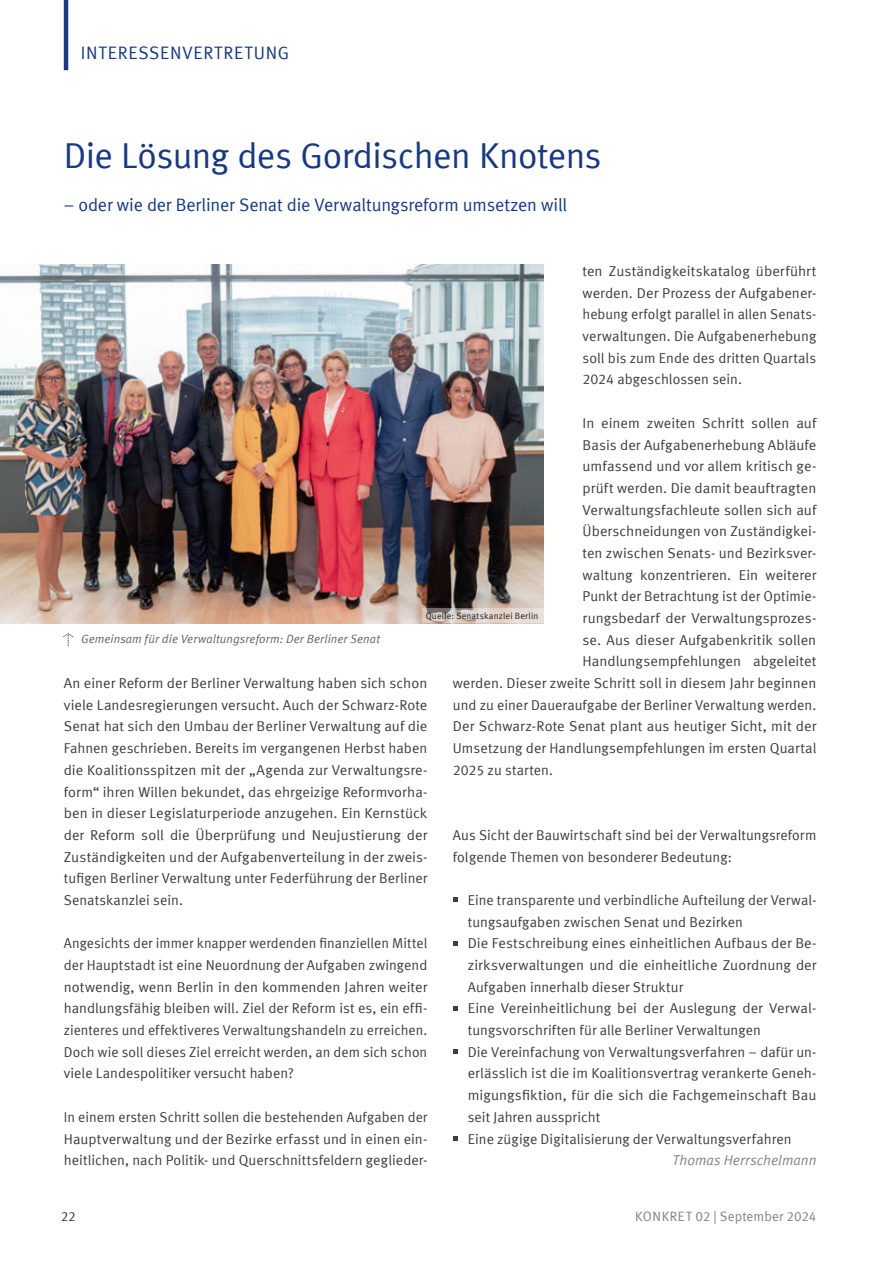
<style>
.page{position:relative;width:893px;height:1263px;background:#fff}
.page>*{position:absolute;margin:0;border:0;box-sizing:border-box;transform-origin:0 0}
.Fließtext{font:36px "Meta Normal LF";letter-spacing:-.015em;color:#153888}
.Fließtext-2{font:18px "Meta Normal LF";color:#153888}
.Fließtext-3{font:18px "Meta Normal LF";letter-spacing:.045em;color:#153888}
.Fließtext-4{font:14.25px/21.8px "Meta Normal LF";letter-spacing:.005em;color:#3e3e3f;text-align:justify}
.Fließtext-5{font:italic 14.25px "Meta Normal LF";letter-spacing:.005em;color:#808285}
.t1{font:13.5px "Meta Normal LF";letter-spacing:.01em;color:#808285}
.t2{font:13.5px "Meta Normal LF";color:#3e3e3f}
.Fließtext-6{font:italic 12px "Meta Normal LF";letter-spacing:.01em;color:#636366}
.Fließtext-7{font:9px "Meta Normal LF";letter-spacing:.02em;color:#231f20}
.s1{font-family:"Meta Normal Italic Expert";font-style:normal;color:#3e3e3f}
</style>
<div class="page">
<img style="left:0;top:265px;width:543px;height:358px">
<svg style="left:422px;top:608px;width:121px;height:15px;background:#d5cac2"></svg>
<svg style="left:453px;top:897px;width:4px;height:5px"></svg>
<svg style="left:453px;top:941px;width:4px;height:4px"></svg>
<svg style="left:453px;top:1006px;width:4px;height:4px"></svg>
<svg style="left:453px;top:1049px;width:4px;height:5px"></svg>
<svg style="left:453px;top:1136px;width:4px;height:4px"></svg>
<hr style="left:64px;top:0;width:4px;height:70px;background:#153888">
<p class="Fließtext-3" style="left:81px;top:42px;width:210px">INTERESSENVERTRETUNG</p>
<p class="Fließtext" style="left:64px;top:134px;width:539px">Die Lösung des Gordischen Knotens</p>
<p class="Fließtext-2" style="left:64px;top:194px;width:505px">– oder wie der Berliner Senat die Verwaltungsreform umsetzen will</p>
<p class="Fließtext-6" style="left:62px;top:632px;width:320px"><span class="s1">m</span> Gemeinsam für die Verwaltungsreform: Der Berliner Senat</p>
<p class="Fließtext-7" style="left:426px;top:610px;width:114px">Quelle: Senatskanzlei Berlin</p>
<p class="Fließtext-4" style="left:583px;top:260px;width:235px">ten Zuständigkeitskatalog überführt werden. Der Prozess der Aufgabener&shy;hebung erfolgt parallel in allen Senats&shy;verwaltungen. Die Aufgabenerhebung soll bis zum Ende des dritten Quartals 2024 abgeschlossen sein.</p>
<p class="Fließtext-4" style="left:583px;top:412px;width:235px">In einem zweiten Schritt sollen auf Basis der Aufgabenerhebung Abläufe umfassend und vor allem kritisch ge&shy;prüft werden. Die damit beauftragten Verwaltungsfachleute sollen sich auf Überschneidungen von Zuständigkei&shy;ten zwischen Senats- und Bezirksver&shy;waltung konzentrieren. Ein weiterer Punkt der Betrachtung ist der Optimie&shy;rungsbedarf der Verwaltungsprozes&shy;se. Aus dieser Aufgabenkritik sollen Handlungsempfehlungen abgeleitet</p>
<p class="Fließtext-4" style="left:64px;top:672px;width:365px">An einer Reform der Berliner Verwaltung haben sich schon viele Landesregierungen versucht. Auch der Schwarz-Rote Senat hat sich den Umbau der Berliner Verwaltung auf die Fahnen geschrieben. Bereits im vergangenen Herbst haben die Koalitionsspitzen mit der „Agenda zur Verwaltungsre&shy;form“ ihren Willen bekundet, das ehrgeizige Reformvorha&shy;ben in dieser Legislaturperiode anzugehen. Ein Kernstück der Reform soll die Überprüfung und Neujustierung der Zuständigkeiten und der Aufgabenverteilung in der zweis&shy;tufigen Berliner Verwaltung unter Federführung der Berliner Senatskanzlei sein.</p>
<p class="Fließtext-4" style="left:64px;top:932px;width:365px">Angesichts der immer knapper werdenden finanziellen Mittel der Hauptstadt ist eine Neuordnung der Aufgaben zwingend notwendig, wenn Berlin in den kommenden Jahren weiter handlungsfähig bleiben will. Ziel der Reform ist es, ein effi&shy;zienteres und effektiveres Verwaltungshandeln zu erreichen.<br>Doch wie soll dieses Ziel erreicht werden, an dem sich schon viele Landespolitiker versucht haben?</p>
<p class="Fließtext-4" style="left:64px;top:1106px;width:365px">In einem ersten Schritt sollen die bestehenden Aufgaben der Hauptverwaltung und der Bezirke erfasst und in einen ein&shy;heitlichen, nach Politik- und Querschnittsfeldern geglieder-</p>
<p class="Fließtext-4" style="left:453px;top:672px;width:365px">werden. Dieser zweite Schritt soll in diesem Jahr beginnen und zu einer Daueraufgabe der Berliner Verwaltung werden.<br>Der Schwarz-Rote Senat plant aus heutiger Sicht, mit der Umsetzung der Handlungsempfehlungen im ersten Quartal 2025 zu starten.</p>
<p class="Fließtext-4" style="left:453px;top:824px;width:365px">Aus Sicht der Bauwirtschaft sind bei der Verwaltungsreform folgende Themen von besonderer Bedeutung:</p>
<p class="Fließtext-4" style="left:468px;top:889px;width:350px">Eine transparente und verbindliche Aufteilung der Verwal&shy;tungsaufgaben zwischen Senat und Bezirken</p>
<p class="Fließtext-4" style="left:468px;top:932px;width:350px">Die Festschreibung eines einheitlichen Aufbaus der Be&shy;zirksverwaltungen und die einheitliche Zuordnung der Aufgaben innerhalb dieser Struktur</p>
<p class="Fließtext-4" style="left:468px;top:997px;width:350px">Eine Vereinheitlichung bei der Auslegung der Verwal&shy;tungsvorschriften für alle Berliner Verwaltungen</p>
<p class="Fließtext-4" style="left:468px;top:1041px;width:350px">Die Vereinfachung von Verwaltungsverfahren – dafür un&shy;erlässlich ist die im Koalitionsvertrag verankerte Geneh&shy;migungsfiktion, für die sich die Fachgemeinschaft Bau seit Jahren ausspricht</p>
<p class="Fließtext-4" style="left:468px;top:1127px;width:325px">Eine zügige Digitalisierung der Verwaltungsverfahren</p>
<p class="Fließtext-5" style="left:673px;top:1152px;width:145px">Thomas Herrschelmann</p>
<p class="t2" style="left:61px;top:1209px;width:17px">22</p>
<p class="t1" style="left:635px;top:1209px;width:183px">KONKRET 02 | September 2024</p>
</div>
